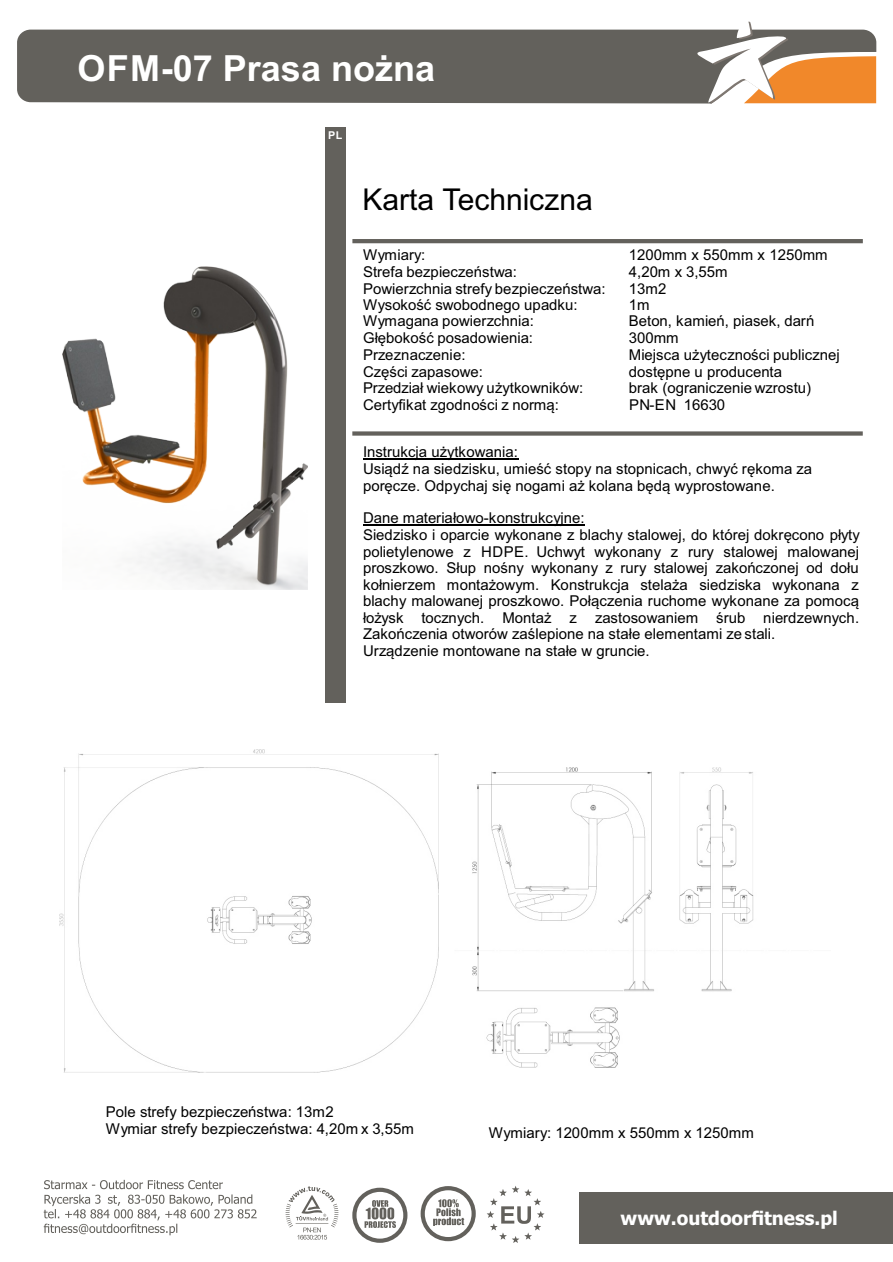
<style>
.page{position:relative;width:893px;height:1262px;background:#fff}
.page>*{position:absolute;margin:0;border:0;box-sizing:border-box;transform-origin:0 0}
.t1{font:700 36px "Arial";color:#fff}
.t2{font:30px "Arial";color:#000}
.t3{font:700 18.75px "Tahoma";color:#fff}
.t4{font:15px/16.6px "Arial";color:#000}
.t5{font:700 10.8px "Arial";color:#fff}
</style>
<div class="page">
<img style="left:60px;top:749px;width:379px;height:323px">
<img style="left:472px;top:767px;width:282px;height:300px">
<svg style="left:352px;top:431px;width:510px;height:4px;background:#72706c"></svg>
<hr style="left:363px;top:459px;width:155px;height:1px;background:#000">
<hr style="left:363px;top:525px;width:222px;height:1px;background:#000">
<hr style="left:352px;top:239px;width:510px;height:4px;background:#63615c">
<div style="left:17px;top:30px;width:679px;height:73px;background:#63615c"></div>
<div style="left:578px;top:1192px;width:315px;height:51px;background:#63615c"></div>
<svg style="left:44px;top:1179px;width:213px;height:56px"></svg>
<svg style="left:487px;top:1186px;width:57px;height:57px"></svg>
<svg style="left:285px;top:1186px;width:53px;height:53px"></svg>
<svg style="left:420px;top:1186px;width:55px;height:55px"></svg>
<svg style="left:352px;top:1187px;width:55px;height:55px"></svg>
<div style="left:325px;top:127px;width:21px;height:576px;background:#63615c"></div>
<svg style="left:696px;top:21px;width:180px;height:83px"></svg>
<img style="left:63px;top:267px;width:244px;height:322px">
<h1 class="t1" style="left:78px;top:54px;width:359px">OFM-07 Prasa nożna</h1>
<p class="t5" style="left:328px;top:131px;width:16px">PL</p>
<h2 class="t2" style="left:362px;top:188px;width:232px">Karta Techniczna</h2>
<p class="t4" style="left:363px;top:248px;width:64px">Wymiary:</p>
<p class="t4" style="left:629px;top:248px;width:200px">1200mm x 550mm x 1250mm</p>
<p class="t4" style="left:363px;top:265px;width:155px">Strefa bezpieczeństwa:</p>
<p class="t4" style="left:629px;top:265px;width:100px">4,20m x 3,55m</p>
<p class="t4" style="left:363px;top:282px;width:244px">Powierzchnia strefy bezpieczeństwa:</p>
<p class="t4" style="left:629px;top:282px;width:39px">13m2</p>
<p class="t4" style="left:363px;top:298px;width:216px">Wysokość swobodnego upadku:</p>
<p class="t4" style="left:629px;top:298px;width:22px">1m</p>
<p class="t4" style="left:363px;top:314px;width:172px">Wymagana powierzchnia:</p>
<p class="t4" style="left:629px;top:314px;width:187px">Beton, kamień, piasek, darń</p>
<p class="t4" style="left:363px;top:331px;width:171px">Głębokość posadowienia:</p>
<p class="t4" style="left:629px;top:331px;width:51px">300mm</p>
<p class="t4" style="left:363px;top:347px;width:104px">Przeznaczenie:</p>
<p class="t4" style="left:629px;top:347px;width:212px">Miejsca użyteczności publicznej</p>
<p class="t4" style="left:363px;top:364px;width:121px">Części zapasowe:</p>
<p class="t4" style="left:629px;top:364px;width:155px">dostępne u producenta</p>
<p class="t4" style="left:363px;top:381px;width:222px">Przedział wiekowy użytkowników:</p>
<p class="t4" style="left:629px;top:381px;width:184px">brak (ograniczenie wzrostu)</p>
<p class="t4" style="left:363px;top:397px;width:197px">Certyfikat zgodności z normą:</p>
<p class="t4" style="left:629px;top:397px;width:98px">PN-EN 16630</p>
<p class="t4" style="left:363px;top:445px;width:450px">Instrukcja użytkowania:<br>Usiądź na siedzisku, umieść stopy na stopnicach, chwyć rękoma za poręcze. Odpychaj się nogami aż kolana będą wyprostowane.</p>
<p class="t4" style="left:363px;top:511px;width:498px">Dane materiałowo-konstrukcyjne:<br>Siedzisko i oparcie wykonane z blachy stalowej, do której dokręcono płyty polietylenowe z HDPE. Uchwyt wykonany z rury stalowej malowanej proszkowo. Słup nośny wykonany z rury stalowej zakończonej od dołu kołnierzem montażowym. Konstrukcja stelaża siedziska wykonana z blachy malowanej proszkowo. Połączenia ruchome wykonane za pomocą łożysk tocznych. Montaż z zastosowaniem śrub nierdzewnych.<br>Zakończenia otworów zaślepione na stałe elementami ze stali.<br>Urządzenie montowane na stałe w gruncie.</p>
<p class="t4" style="left:106px;top:1105px;width:309px">Pole strefy bezpieczeństwa: 13m2<br>Wymiar strefy bezpieczeństwa: 4,20m x 3,55m</p>
<p class="t4" style="left:489px;top:1125px;width:266px">Wymiary: 1200mm x 550mm x 1250mm</p>
<p class="t3" style="left:620px;top:1210px;width:219px">www.outdoorfitness.pl</p>
</div>
